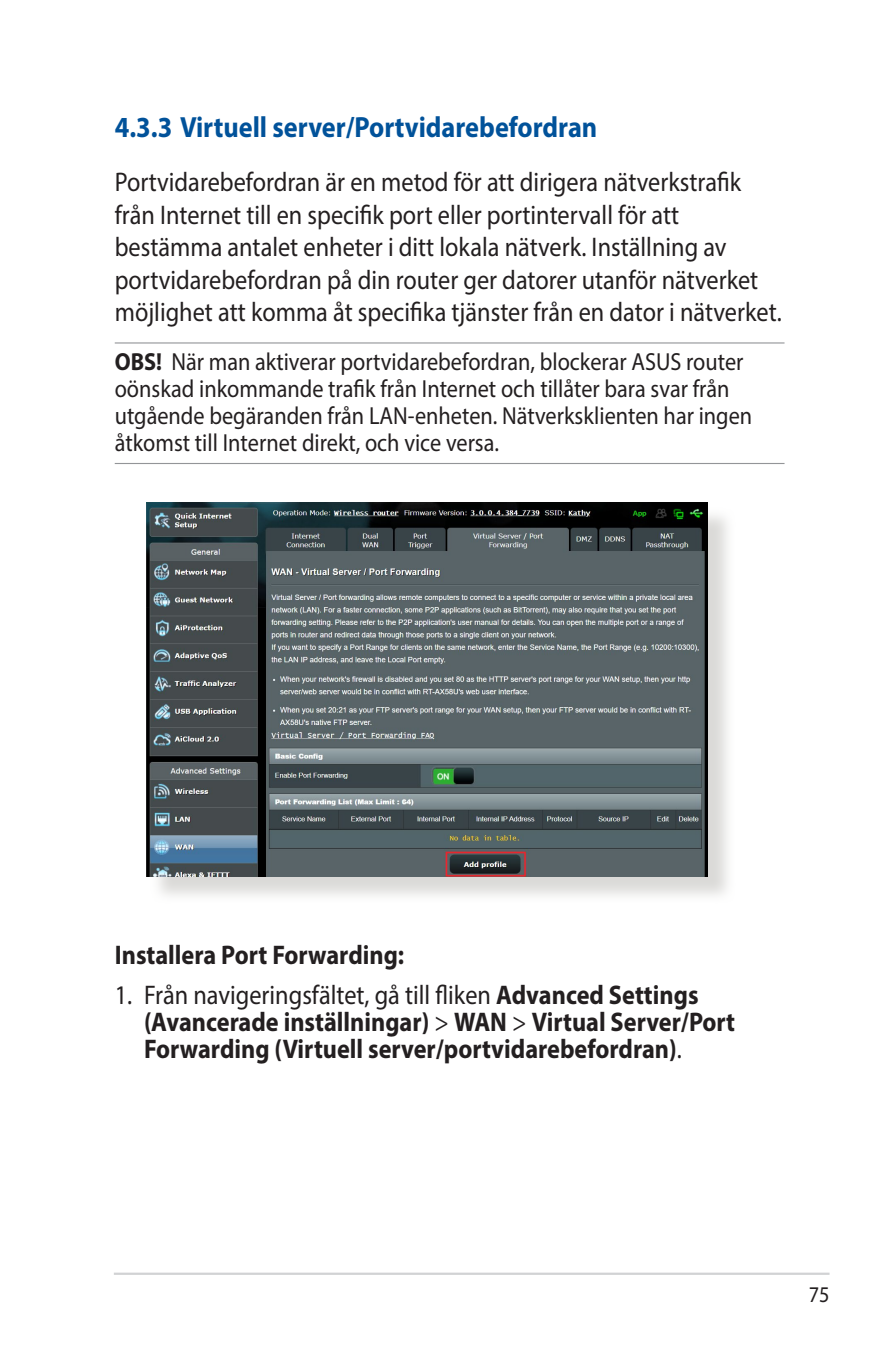
<style>
.page{position:relative;width:893px;height:1346px;background:#fff}
.page>*{position:absolute;margin:0;border:0;box-sizing:border-box;transform-origin:0 0}
.t1{font:700 29.25px "Myriad Pro";color:#01529a;scale:.9 1}
.t2{font:27px/32.4px "Myriad Pro";color:#231f20;scale:.9 1}
.t3{font:700 27px/27px "Myriad Pro";color:#231f20;scale:.9 1}
.t4{font:24.75px/27px "Myriad Pro";color:#231f20;scale:.9 1}
.t5{font:22.5px "Myriad Pro";color:#231f20;scale:.9 1}
.s1{font-weight:700}
.s2{font-weight:400}
</style>
<div class="page">
<hr style="left:114px;top:1272px;width:715px;height:3px;background:#d1d2d4">
<hr style="left:115px;top:342px;width:669px;height:1px;background:#939598">
<hr style="left:115px;top:463px;width:669px;height:1px;background:#939598">
<div style="left:150px;top:506px;width:586px;height:398px;background:#cfcecb;opacity:.75"></div>
<img style="left:147px;top:503px;width:561px;height:373px">
<p class="t1" style="left:115px;top:108px;width:538px">4.3.3 Virtuell server/Portvidarebefordran</p>
<p class="t2" style="left:115px;top:166px;width:742px">Portvidarebefordran är en metod för att dirigera nätverkstrafik från Internet till en specifik port eller portintervall för att bestämma antalet enheter i ditt lokala nätverk. Inställning av portvidarebefordran på din router ger datorer utanför nätverket möjlighet att komma åt specifika tjänster från en dator i nätverket.</p>
<p class="t4" style="left:115px;top:348px;width:710px"><span class="s1">OBS!</span> När man aktiverar portvidarebefordran, blockerar ASUS router oönskad inkommande trafik från Internet och tillåter bara svar från utgående begäranden från LAN-enheten. Nätverksklienten har ingen åtkomst till Internet direkt, och vice versa.</p>
<p class="t3" style="left:115px;top:940px;width:323px">Installera Port Forwarding:</p>
<p class="t3" style="left:144px;top:980px;width:658px;text-indent:-29px"><span class="s2">1. Från navigeringsfältet, gå till fliken</span> Advanced Settings (Avancerade inställningar) <span class="s2">&gt;</span> WAN <span class="s2">&gt;</span> Virtual Server/Port<br>Forwarding (Virtuell server/portvidarebefordran)<span class="s2">.</span></p>
<p class="t5" style="left:809px;top:1281px;width:25px">75</p>
</div>
